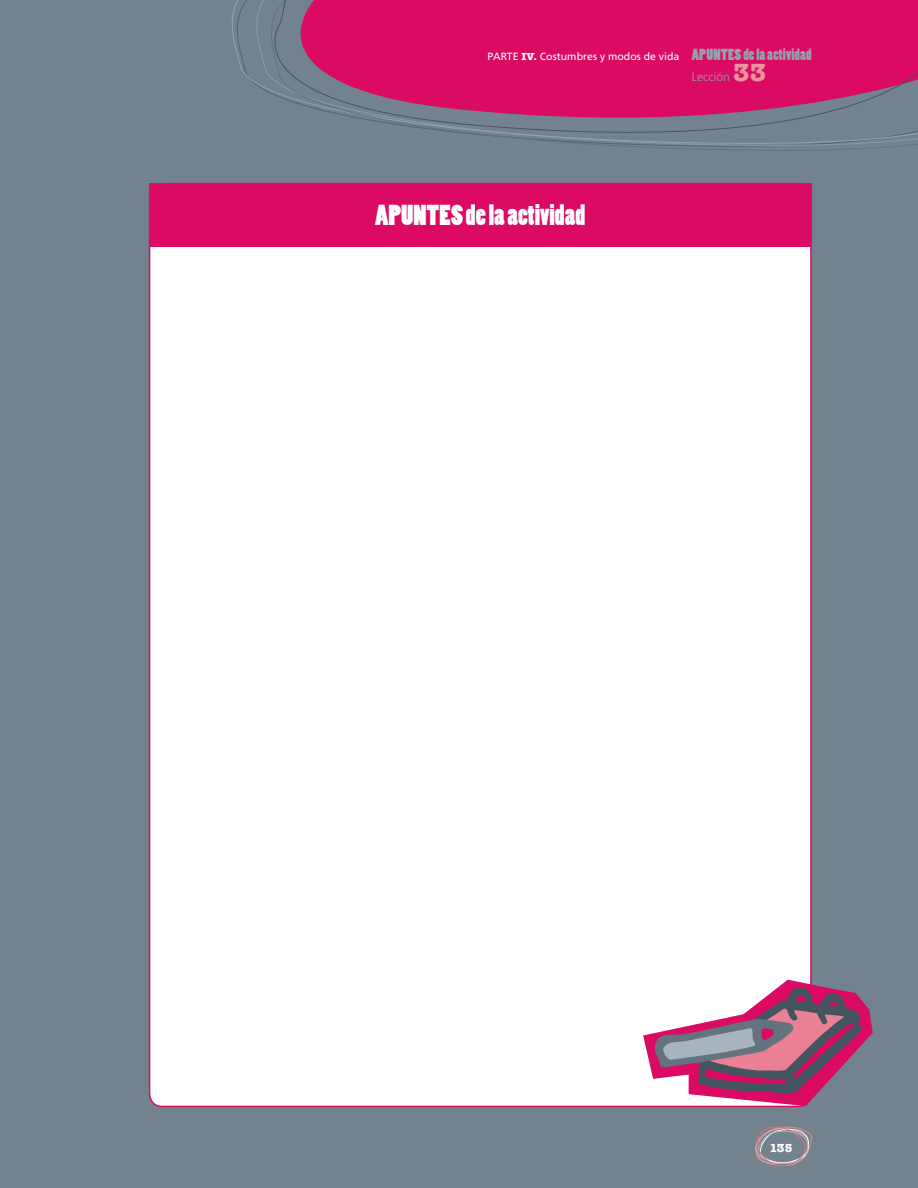
<style>
.page{position:relative;width:918px;height:1188px;background:#73838d}
.page>*{position:absolute;margin:0;border:0;box-sizing:border-box;transform-origin:0 0}
.t1{font:27px "Poplar Std";color:#fff}
.t2{font:15px "Poplar Std";letter-spacing:.01em;color:#95a2ac}
.t3{font:300 12px "Frutiger";color:#95a2ac}
.t4{font:700 12px "American Typewriter";color:#fff}
.t5{font:10.5px "Frutiger";color:#fff}
.s1{font-family:"American Typewriter";font-weight:700}
.s2{font-family:"American Typewriter";font-weight:700;font-size:25.5px;color:#ec93a1}
</style>
<div class="page">
<svg style="left:232px;top:0;width:686px;height:151px"></svg>
<div style="left:150px;top:184px;width:661px;height:922px;background:#fff;border-radius:13px"></div>
<svg style="left:643px;top:980px;width:230px;height:126px"></svg>
<div style="left:149px;top:183px;width:663px;height:64px;background:#db0a62"></div>
<svg style="left:755px;top:1126px;width:57px;height:41px"></svg>
<p class="t5" style="left:488px;top:50px;width:193px">PARTE <span class="s1">IV.</span> Costumbres y modos de vida</p>
<h2 class="t2" style="left:692px;top:46px;width:121px">APUNTES de la actividad</h2>
<p class="t3" style="left:692px;top:70px;width:76px">Lección <span class="s2">33</span></p>
<h1 class="t1" style="left:375px;top:200px;width:211px">APUNTES de la actividad</h1>
<p class="t4" style="left:770px;top:1140px;width:25px">135</p>
</div>
